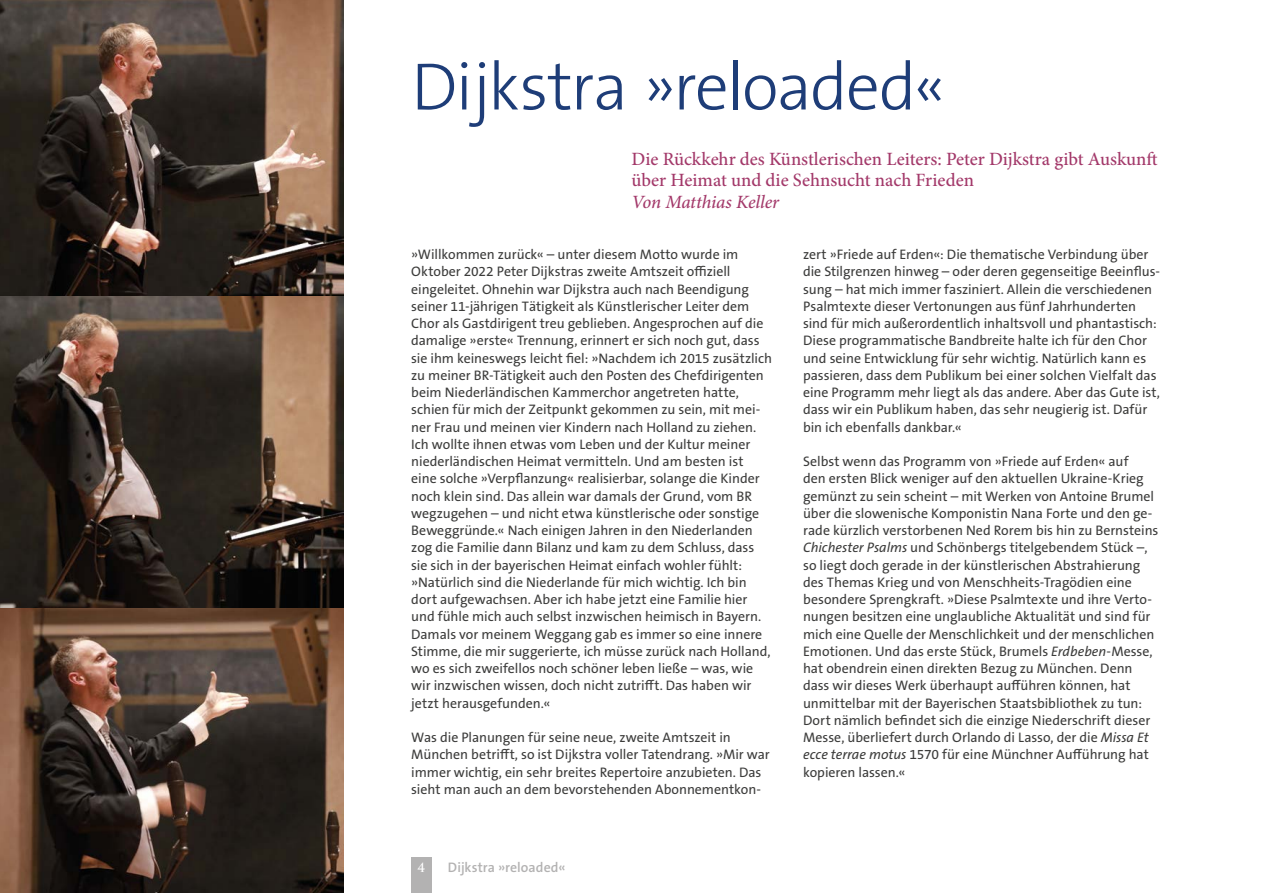
<style>
.page{position:relative;width:1263px;height:893px;background:#fff}
.page>*{position:absolute;margin:0;border:0;box-sizing:border-box;transform-origin:0 0}
.t1{font:300 67.5px "The Sans B W3";letter-spacing:-.025em;color:#1e3d78}
.t2{font:500 18.75px/21.8px "Minion Pro";color:#a3396a}
.t3{font:italic 500 18.75px "Minion Pro";letter-spacing:-.01em;color:#a3396a}
.t4{font:13.8px/17.2px "The Sans B W5 Plain";letter-spacing:-.005em;color:#3c3c3b}
.t5{font:600 13.8px "The Sans B W6";letter-spacing:.005em;color:#b3b2b2}
.t6{font:700 12.45px "Trajan Pro";color:#fff}
.s1{font-style:italic}
</style>
<div class="page">
<img style="left:0;top:0;width:344px;height:297px">
<img style="left:0;top:297px;width:344px;height:596px">
<div style="left:411px;top:857px;width:20px;height:36px;background:#b3b2b2"></div>
<h1 class="t1" style="left:411px;top:43px;width:537px">Dijkstra »reloaded«</h1>
<h2 class="t2" style="left:631px;top:148px;width:528px">Die Rückkehr des Künstlerischen Leiters: Peter Dijkstra gibt Auskunft über Heimat und die Sehnsucht nach Frieden</h2>
<h2 class="t3" style="left:631px;top:189px;width:149px">Von Matthias Keller</h2>
<p class="t4" style="left:411px;top:246px;width:362px">»Willkommen zurück« – unter diesem Motto wurde im Oktober 2022 Peter Dijkstras zweite Amtszeit offiziell eingeleitet. Ohnehin war Dijkstra auch nach Beendigung seiner 11-jährigen Tätigkeit als Künstlerischer Leiter dem Chor als Gastdirigent treu geblieben. Angesprochen auf die damalige »erste« Trennung, erinnert er sich noch gut, dass sie ihm keineswegs leicht fiel: »Nachdem ich 2015 zusätzlich zu meiner BR-Tätigkeit auch den Posten des Chefdirigenten beim Niederländischen Kammerchor angetreten hatte, schien für mich der Zeitpunkt gekommen zu sein, mit mei&shy;ner Frau und meinen vier Kindern nach Holland zu ziehen.<br>Ich wollte ihnen etwas vom Leben und der Kultur meiner niederländischen Heimat vermitteln. Und am besten ist eine solche »Verpflanzung« realisierbar, solange die Kinder noch klein sind. Das allein war damals der Grund, vom BR wegzugehen – und nicht etwa künstlerische oder sonstige Beweggründe.« Nach einigen Jahren in den Niederlanden zog die Familie dann Bilanz und kam zu dem Schluss, dass sie sich in der bayerischen Heimat einfach wohler fühlt: »Natürlich sind die Niederlande für mich wichtig. Ich bin dort aufgewachsen. Aber ich habe jetzt eine Familie hier und fühle mich auch selbst inzwischen heimisch in Bayern.<br>Damals vor meinem Weggang gab es immer so eine innere Stimme, die mir suggerierte, ich müsse zurück nach Holland, wo es sich zweifellos noch schöner leben ließe – was, wie wir inzwischen wissen, doch nicht zutrifft. Das haben wir jetzt herausgefunden.«</p>
<p class="t4" style="left:411px;top:729px;width:360px">Was die Planungen für seine neue, zweite Amtszeit in München betrifft, so ist Dijkstra voller Tatendrang. »Mir war immer wichtig, ein sehr breites Repertoire anzubieten. Das sieht man auch an dem bevorstehenden Abonnementkon-</p>
<p class="t6" style="left:418px;top:860px;width:9px">4</p>
<p class="t5" style="left:448px;top:859px;width:119px">Dijkstra »reloaded«</p>
<p class="t4" style="left:803px;top:246px;width:358px">zert »Friede auf Erden«: Die thematische Verbindung über die Stilgrenzen hinweg – oder deren gegenseitige Beeinflus&shy;sung – hat mich immer fasziniert. Allein die verschiedenen Psalmtexte dieser Vertonungen aus fünf Jahrhunderten sind für mich außerordentlich inhaltsvoll und phantastisch:<br>Diese programmatische Bandbreite halte ich für den Chor und seine Entwicklung für sehr wichtig. Natürlich kann es passieren, dass dem Publikum bei einer solchen Vielfalt das eine Programm mehr liegt als das andere. Aber das Gute ist, dass wir ein Publikum haben, das sehr neugierig ist. Dafür bin ich ebenfalls dankbar.«</p>
<p class="t4" style="left:803px;top:453px;width:357px">Selbst wenn das Programm von »Friede auf Erden« auf<br>den ersten Blick weniger auf den aktuellen Ukraine-Krieg gemünzt zu sein scheint – mit Werken von Antoine Brumel über die slowenische Komponistin Nana Forte und den ge&shy;rade kürzlich verstorbenen Ned Rorem bis hin zu Bernsteins <span class="s1">Chichester Psalms</span> und Schönbergs titelgebendem Stück –, so liegt doch gerade in der künstlerischen Abstrahierung des Themas Krieg und von Menschheits-Tragödien eine besondere Sprengkraft. »Diese Psalmtexte und ihre Verto&shy;nungen besitzen eine unglaubliche Aktualität und sind für mich eine Quelle der Menschlichkeit und der menschlichen Emotionen. Und das erste Stück, Brumels <span class="s1">Erdbeben</span>-Messe, hat obendrein einen direkten Bezug zu München. Denn dass wir dieses Werk überhaupt aufführen können, hat unmittelbar mit der Bayerischen Staatsbibliothek zu tun:<br>Dort nämlich befindet sich die einzige Niederschrift dieser Messe, überliefert durch Orlando di Lasso, der die <span class="s1">Missa Et ecce terrae motus</span> 1570 für eine Münchner Aufführung hat kopieren lassen.«</p>
</div>
